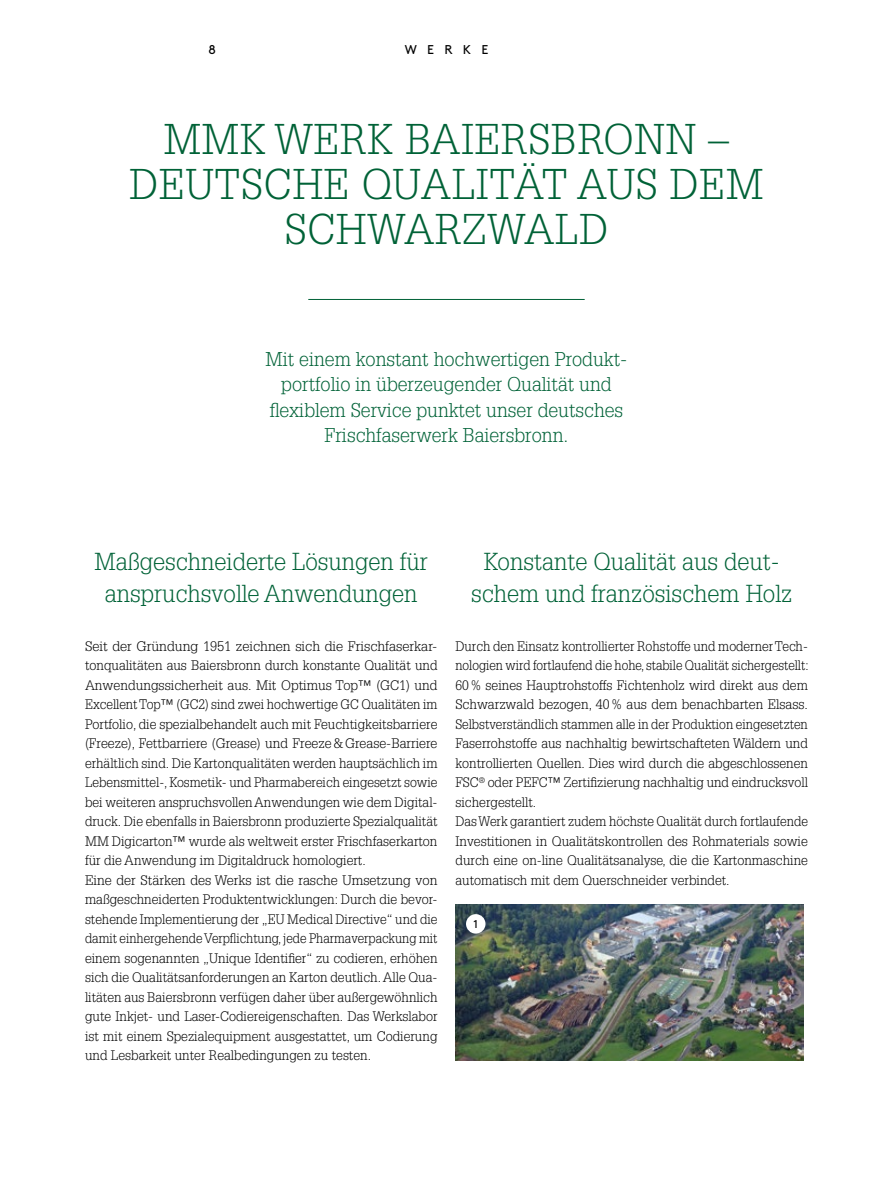
<style>
.page{position:relative;width:893px;height:1191px;background:#fff}
.page>*{position:absolute;margin:0;border:0;box-sizing:border-box;transform-origin:0 0}
.t1{font:300 42px/45px "Glypha LT Pro";letter-spacing:.02em;color:#006237;text-align:center}
.t2{font:300 24px/31.5px "Glypha LT Pro";color:#006237;text-align:center}
.t3{font:300 19.5px/25.5px "Glypha LT Pro";color:#006237;text-align:center}
.t4{font:300 13.5px/19.5px "Glypha LT Pro";color:#000;scale:1.04 1}
.t5{font:300 13.5px/19.5px "Glypha LT Pro";color:#000}
.t6{font:12.75px "Brown Regular Alt";letter-spacing:.805em;color:#000}
.t7{font:11.25px "Brown Regular Alt";color:#000}
</style>
<div class="page">
<img style="left:455px;top:904px;width:349px;height:156px">
<div style="left:466px;top:914px;width:19px;height:19px;background:#fff;border-radius:50%"></div>
<hr style="left:308px;top:299px;width:277px;height:1px;background:#006237">
<p class="t6" style="left:209px;top:40px;width:9px">8</p>
<p class="t6" style="left:405px;top:40px;width:85px">WERKE</p>
<h1 class="t1" style="left:130px;top:118px;width:635px">MMK WERK BAIERSBRONN –<br>DEUTSCHE QUALITÄT AUS DEM<br>SCHWARZWALD</h1>
<h3 class="t3" style="left:266px;top:346px;width:363px">Mit einem konstant hochwertigen Produkt&shy;portfolio in überzeugender Qualität und flexiblem Service punktet unser deutsches Frischfaserwerk Baiersbronn.</h3>
<h2 class="t2" style="left:95px;top:546px;width:335px">Maßgeschneiderte Lösungen für anspruchsvolle Anwendungen</h2>
<p class="t4" style="left:85px;top:636px;width:340px">Seit der Gründung 1951 zeichnen sich die Frischfaserkar&shy;tonqualitäten aus Baiersbronn durch konstante Qualität und Anwendungssicherheit aus. Mit Optimus Top™ (GC1) und Excellent Top™ (GC2) sind zwei hochwertige GC Qualitäten im Portfolio, die spezialbehandelt auch mit Feuchtigkeitsbarriere (Freeze), Fettbarriere (Grease) und Freeze&amp;Grease-Barriere erhältlich sind. Die Kartonqualitäten werden hauptsächlich im Lebensmittel-, Kosmetik- und Pharmabereich eingesetzt sowie bei weiteren anspruchsvollen Anwendungen wie dem Digital&shy;druck. Die ebenfalls in Baiersbronn produzierte Spezialqualität MM Digicarton™ wurde als weltweit erster Frischfaserkarton für die Anwendung im Digitaldruck homologiert.<br>Eine der Stärken des Werks ist die rasche Umsetzung von maßgeschneiderten Produktentwicklungen: Durch die bevor&shy;stehende Implementierung der „EU Medical Directive“ und die damit einhergehende Verpflichtung, jede Pharmaverpackung mit einem sogenannten „Unique Identifier“ zu codieren, erhöhen sich die Qualitätsanforderungen an Karton deutlich. Alle Qua&shy;litäten aus Baiersbronn verfügen daher über außergewöhnlich gute Inkjet- und Laser-Codiereigenschaften. Das Werkslabor ist mit einem Spezialequipment ausgestattet, um Codierung und Lesbarkeit unter Realbedingungen zu testen.</p>
<h2 class="t2" style="left:471px;top:546px;width:323px">Konstante Qualität aus deut&shy;schem und französischem Holz</h2>
<p class="t5" style="left:455px;top:636px;width:355px">Durch den Einsatz kontrollierter Rohstoffe und moderner Tech&shy;nologien wird fortlaufend die hohe, stabile Qualität sichergestellt:<br>60% seines Hauptrohstoffs Fichtenholz wird direkt aus dem Schwarzwald bezogen, 40% aus dem benachbarten Elsass.<br>Selbstverständlich stammen alle in der Produktion eingesetzten Faserrohstoffe aus nachhaltig bewirtschafteten Wäldern und kontrollierten Quellen. Dies wird durch die abgeschlossenen FSC<sup>®</sup> oder PEFC™ Zertifizierung nachhaltig und eindrucksvoll sichergestellt.<br>Das Werk garantiert zudem höchste Qualität durch fortlaufende Investitionen in Qualitätskontrollen des Rohmaterials sowie durch eine on-line Qualitätsanalyse, die die Kartonmaschine automatisch mit dem Querschneider verbindet.</p>
<p class="t7" style="left:473px;top:915px;width:6px">1</p>
</div>
